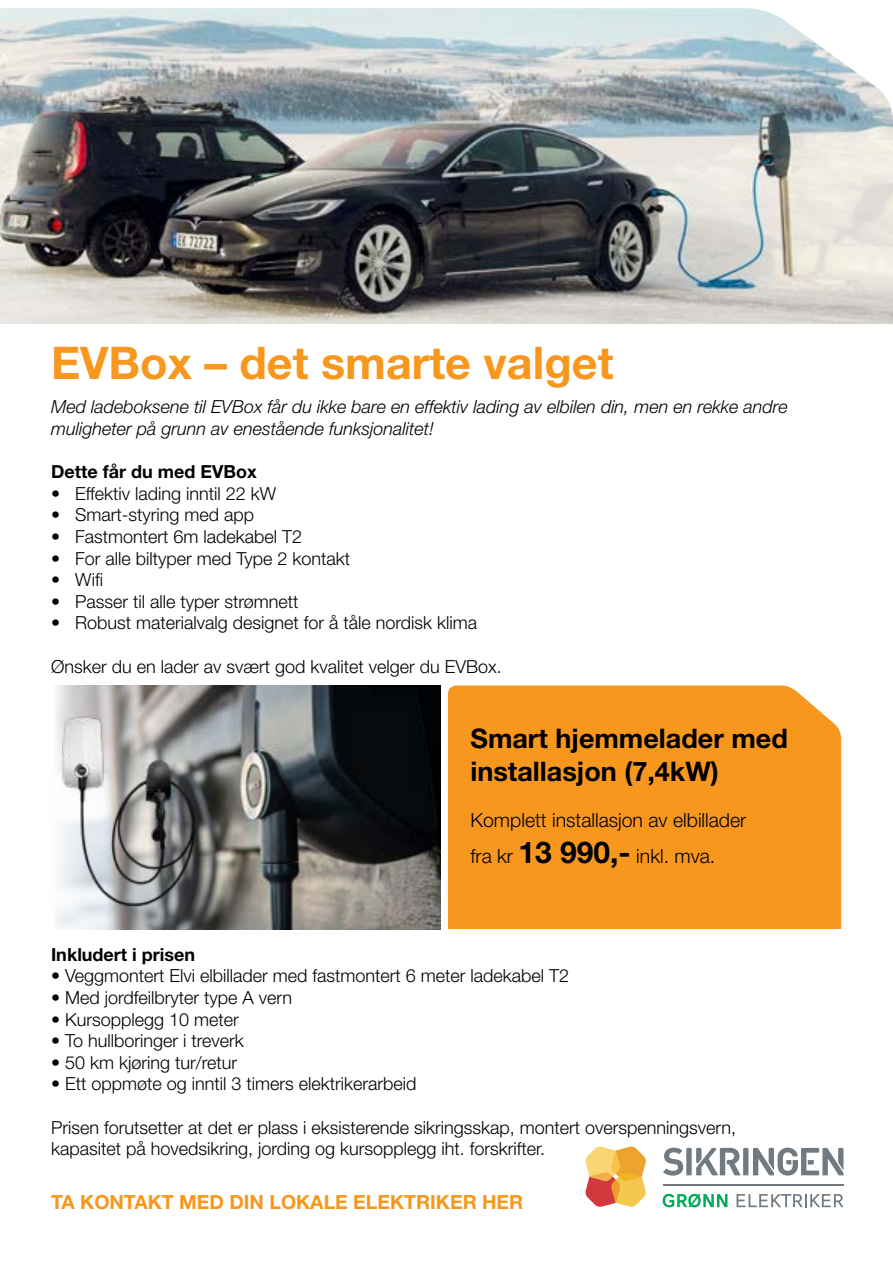
<style>
.page{position:relative;width:893px;height:1263px;background:#fff}
.page>*{position:absolute;margin:0;border:0;box-sizing:border-box;transform-origin:0 0}
.t1{font:700 45px "Helvetica Neue LT Pro";color:#f8971d}
.t2{font:700 27px/32.4px "Helvetica Neue LT Pro";color:#000}
.t3{font:300 19.5px/36px "Helvetica Neue LT Pro";color:#000}
.t4{font:700 19.5px "Helvetica Neue LT Pro";color:#f8971d}
.t5{font:300 18px/21.6px "Helvetica Neue LT Pro";color:#000}
.t6{font:italic 300 18px/21.6px "Helvetica Neue LT Pro";color:#000}
.t7{font:700 18px "Helvetica Neue LT Pro";color:#000}
.s1{font-weight:700;font-size:30px}
</style>
<div class="page">
<img style="left:0;top:8px;width:893px;height:316px">
<div style="left:448px;top:685px;width:393px;height:244px;background:#f8971d"></div>
<svg style="left:585px;top:1146px;width:61px;height:61px"></svg>
<svg style="left:663px;top:1194px;width:64px;height:13px"></svg>
<svg style="left:736px;top:1194px;width:107px;height:13px"></svg>
<hr style="left:663px;top:1184px;width:180px;height:1px;background:#717a80">
<svg style="left:663px;top:1148px;width:180px;height:27px"></svg>
<img style="left:56px;top:685px;width:385px;height:245px">
<img style="left:56px;top:703px;width:151px;height:209px">
<h1 class="t1" style="left:51px;top:335px;width:564px">EVBox – det smarte valget</h1>
<p class="t6" style="left:51px;top:396px;width:738px">Med ladeboksene til EVBox får du ikke bare en effektiv lading av elbilen din, men en rekke andre muligheter på grunn av enestående funksjonalitet!</p>
<p class="t7" style="left:51px;top:460px;width:207px">Dette får du med EVBox</p>
<p class="t5" style="left:51px;top:482px;width:227px">• Effektiv lading inntil 22 kW</p>
<p class="t5" style="left:51px;top:504px;width:205px">• Smart-styring med app</p>
<p class="t5" style="left:51px;top:525px;width:253px">• Fastmontert 6m ladekabel T2</p>
<p class="t5" style="left:51px;top:547px;width:301px">• For alle biltyper med Type 2 kontakt</p>
<p class="t5" style="left:51px;top:569px;width:54px">• Wifi</p>
<p class="t5" style="left:51px;top:590px;width:249px">• Passer til alle typer strømnett</p>
<p class="t5" style="left:51px;top:612px;width:428px">• Robust materialvalg designet for å tåle nordisk klima</p>
<p class="t5" style="left:51px;top:655px;width:452px">Ønsker du en lader av svært god kvalitet velger du EVBox.</p>
<h2 class="t2" style="left:470px;top:721px;width:319px">Smart hjemmelader med installasjon (7,4kW)</h2>
<p class="t3" style="left:470px;top:802px;width:277px">Komplett installasjon av elbillader fra kr <span class="s1">13 990,-</span> inkl. mva.</p>
<p class="t7" style="left:51px;top:943px;width:146px">Inkludert i prisen</p>
<p class="t5" style="left:51px;top:965px;width:520px">• Veggmontert Elvi elbillader med fastmontert 6 meter ladekabel T2</p>
<p class="t5" style="left:51px;top:986px;width:243px">• Med jordfeilbryter type A vern</p>
<p class="t5" style="left:51px;top:1008px;width:189px">• Kursopplegg 10 meter</p>
<p class="t5" style="left:51px;top:1030px;width:194px">• To hullboringer i treverk</p>
<p class="t5" style="left:51px;top:1051px;width:188px">• 50 km kjøring tur/retur</p>
<p class="t5" style="left:51px;top:1073px;width:367px">• Ett oppmøte og inntil 3 timers elektrikerarbeid</p>
<p class="t5" style="left:51px;top:1116px;width:687px">Prisen forutsetter at det er plass i eksisterende sikringsskap, montert overspenningsvern, kapasitet på hovedsikring, jording og kursopplegg iht. forskrifter.</p>
<p class="t4" style="left:51px;top:1190px;width:474px">TA KONTAKT MED DIN LOKALE ELEKTRIKER HER</p>
</div>
